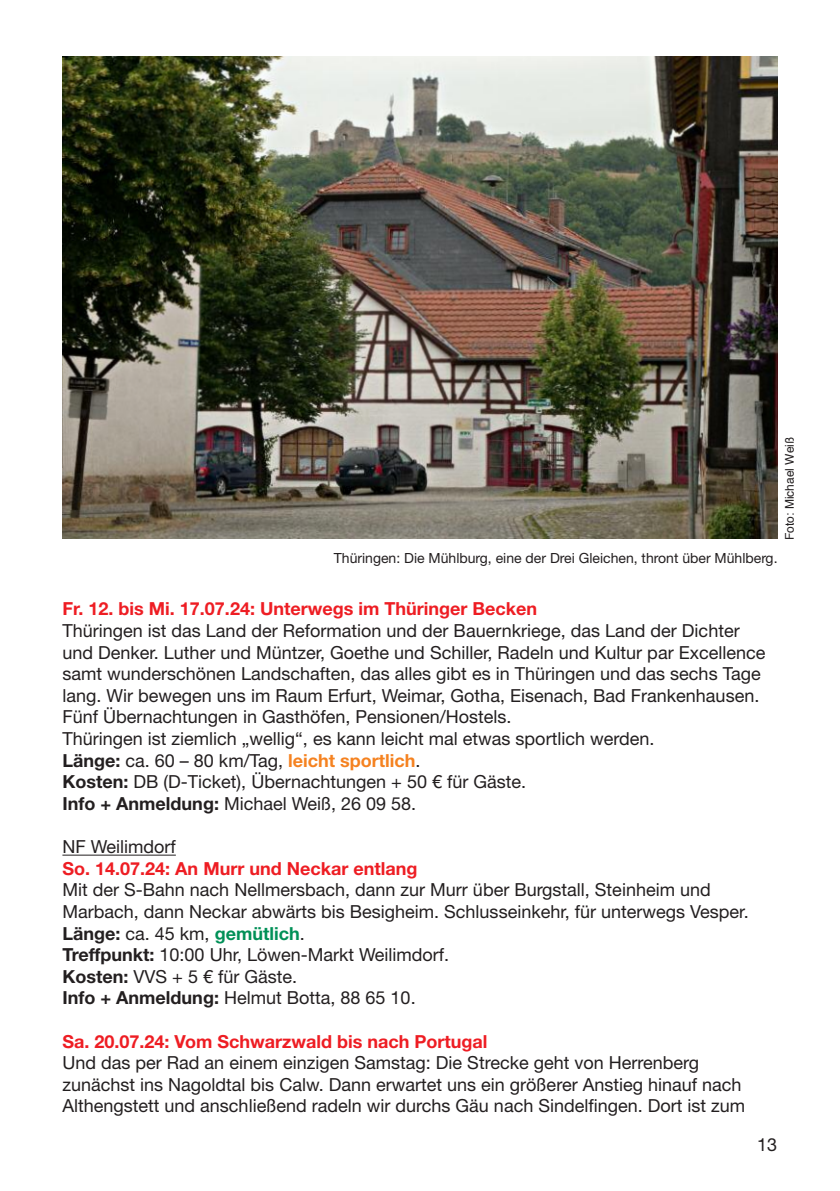
<style>
.page{position:relative;width:840px;height:1191px;background:#fff}
.page>*{position:absolute;margin:0;border:0;box-sizing:border-box;transform-origin:0 0}
.t1{font:18px/21.6px "Helvetica Neue LT";color:#231f20}
.t2{font:700 18px "Helvetica Neue LT";color:#ee1d23}
.t3{font:14px "Helvetica Neue LT";color:#231f20}
.t4{font:12px "Helvetica";color:#231f20}
.s1{font-weight:700}
.s2{font-weight:700;color:#f58220}
.s3{font-weight:700;color:#009057}
</style>
<div class="page">
<hr style="left:62px;top:854px;width:114px;height:1px;background:#231f20">
<img style="left:62px;top:57px;width:715px;height:482px">
<p class="t3" style="left:333px;top:553px;width:445px">Thüringen: Die Mühlburg, eine der Drei Gleichen, thront über Mühlberg.</p>
<p class="t4" style="left:784px;top:540px;width:105px;rotate:-90deg">Foto: Michael Weiß</p>
<p class="t2" style="left:62px;top:602px;width:476px">Fr. 12. bis Mi. 17.07.24: Unterwegs im Thüringer Becken</p>
<p class="t1" style="left:62px;top:621px;width:704px">Thüringen ist das Land der Reformation und der Bauernkriege, das Land der Dichter und Denker. Luther und Müntzer, Goethe und Schiller, Radeln und Kultur par Excellence samt wunderschönen Landschaften, das alles gibt es in Thüringen und das sechs Tage lang. Wir bewegen uns im Raum Erfurt, Weimar, Gotha, Eisenach, Bad Frankenhausen.<br>Fünf Übernachtungen in Gasthöfen, Pensionen/Hostels.<br>Thüringen ist ziemlich „wellig“, es kann leicht mal etwas sportlich werden.<br><span class="s1">Länge:</span> ca. 60 – 80 km/Tag, <span class="s2">leicht sportlich</span>.<br><span class="s1">Kosten:</span> DB (D-Ticket), Übernachtungen + 50 € für Gäste.<br><span class="s1">Info + Anmeldung:</span> Michael Weiß, 26 09 58.</p>
<p class="t1" style="left:62px;top:837px;width:115px">NF Weilimdorf</p>
<p class="t2" style="left:62px;top:862px;width:356px">So. 14.07.24: An Murr und Neckar entlang</p>
<p class="t1" style="left:62px;top:881px;width:687px">Mit der S-Bahn nach Nellmersbach, dann zur Murr über Burgstall, Steinheim und Marbach, dann Neckar abwärts bis Besigheim. Schlusseinkehr, für unterwegs Vesper.<br><span class="s1">Länge:</span> ca. 45 km, <span class="s3">gemütlich</span>.<br><span class="s1">Treffpunkt:</span> 10:00 Uhr, Löwen-Markt Weilimdorf.<br><span class="s1">Kosten:</span> VVS + 5 € für Gäste.<br><span class="s1">Info + Anmeldung:</span> Helmut Botta, 88 65 10.</p>
<p class="t2" style="left:62px;top:1034px;width:426px">Sa. 20.07.24: Vom Schwarzwald bis nach Portugal</p>
<p class="t1" style="left:62px;top:1053px;width:684px">Und das per Rad an einem einzigen Samstag: Die Strecke geht von Herrenberg zunächst ins Nagoldtal bis Calw. Dann erwartet uns ein größerer Anstieg hinauf nach<br>Althengstett und anschließend radeln wir durchs Gäu nach Sindelfingen. Dort ist zum</p>
<p class="t1" style="left:756px;top:1135px;width:22px">13</p>
</div>
